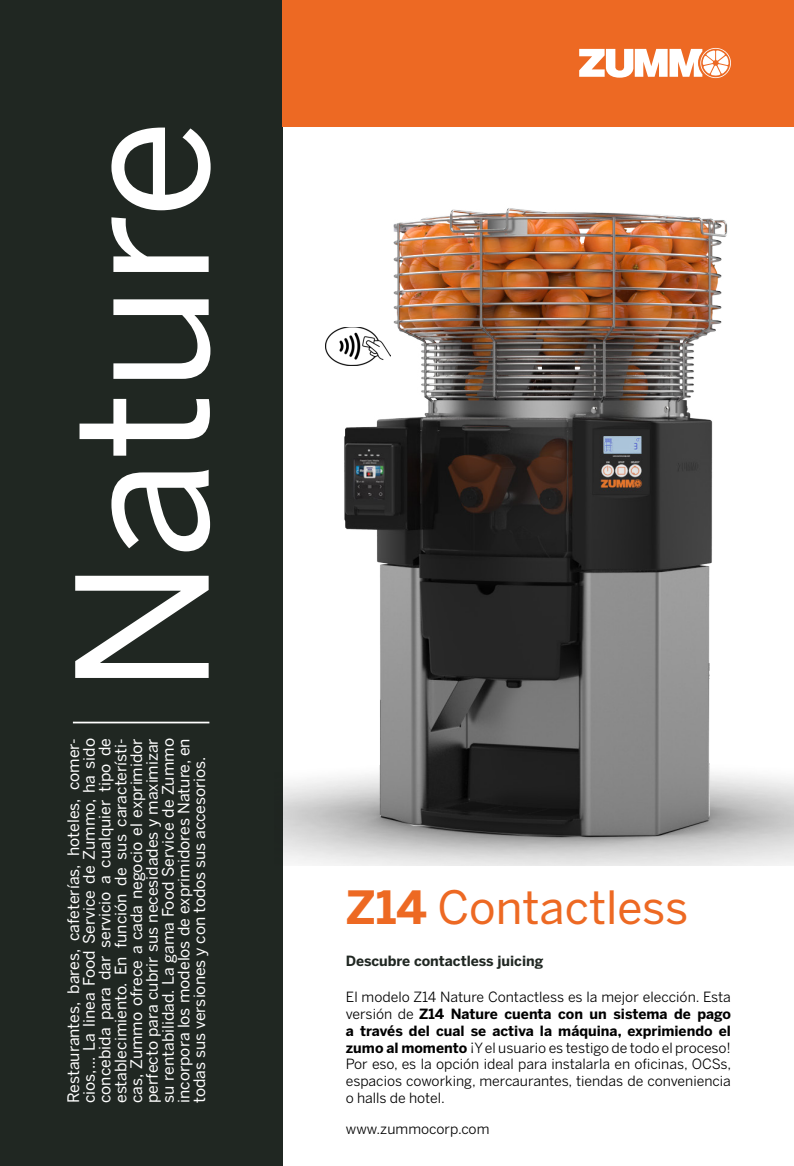
<style>
.page{position:relative;width:794px;height:1166px;background:#fff}
.page>*{position:absolute;margin:0;border:0;box-sizing:border-box;transform-origin:0 0}
.t1{font:180.25px "Benton Sans";color:#fff}
.t2{font:45.5px "Benton Sans";color:#ed6923}
.t3{font:15.75px/15.8px "Benton Sans";color:#fff;text-align:justify}
.t4{font:14px/16.8px "Benton Sans";color:#000;text-align:justify}
.t5{font:700 14px "Benton Sans";color:#202722}
.s1{font-weight:700}
</style>
<div class="page">
<div style="left:0;top:0;width:283px;height:1166px;background:#202722"></div>
<hr style="left:73px;top:722px;width:136px;height:1px;background:#fff">
<img style="left:282px;top:0;width:512px;height:866px">
<h1 class="t1" style="left:36px;top:694px;width:577px;rotate:-90deg">Nature</h1>
<p class="t3" style="left:65px;top:1103px;width:366px;rotate:-90deg">Restaurantes, bares, cafeterías, hoteles, comer&shy;cios,... La linea Food Service de Zummo, ha sido concebida para dar servicio a cualquier tipo de establecimiento. En función de sus característi&shy;cas, Zummo ofrece a cada negocio el exprimidor perfecto para cubrir sus necesidades y maximizar su rentabilidad. La gama Food Service de Zummo incorpora los modelos de exprimidores Nature, en todas sus versiones y con todos sus accesorios.</p>
<h2 class="t2" style="left:346px;top:880px;width:344px"><span class="s1">Z14</span> Contactless</h2>
<p class="t5" style="left:346px;top:952px;width:199px">Descubre contactless juicing</p>
<p class="t4" style="left:346px;top:988px;width:387px">El modelo Z14 Nature Contactless es la mejor elección. Esta versión de <span class="s1">Z14 Nature cuenta con un sistema de pago a través del cual se activa la máquina, exprimiendo el zumo al momento</span> ¡Y el usuario es testigo de todo el proceso!<br>Por eso, es la opción ideal para instalarla en oficinas, OCSs, espacios coworking, mercaurantes, tiendas de conveniencia o halls de hotel.</p>
<p class="t4" style="left:346px;top:1120px;width:145px">www.zummocorp.com</p>
</div>
